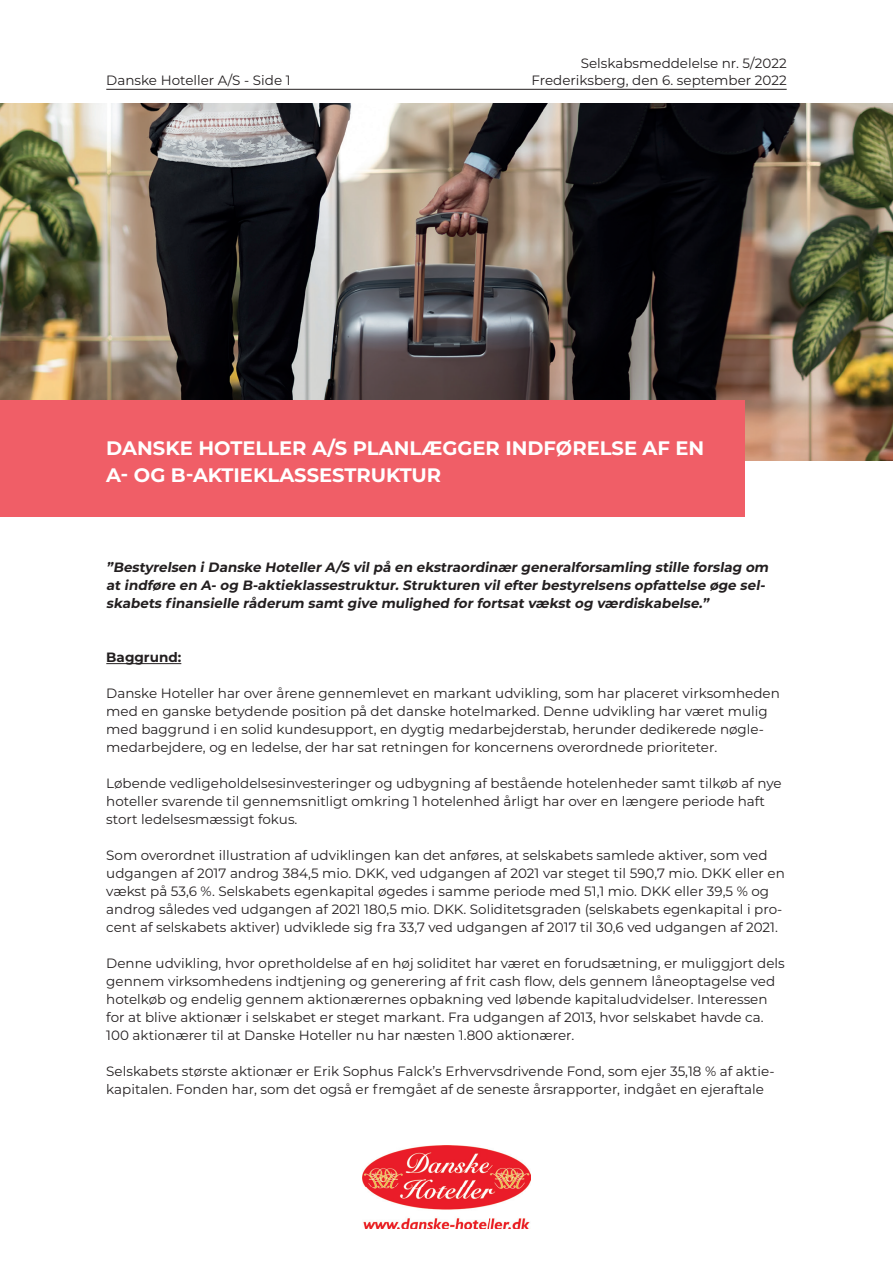
<style>
.page{position:relative;width:893px;height:1263px;background:#fff}
.page>*{position:absolute;margin:0;border:0;box-sizing:border-box;transform-origin:0 0}
.t1{font:700 19.5px/27px "Montserrat";color:#fff}
.t2{font:13.5px/18px "Montserrat";color:#231f20}
.t3{font:italic 700 13.5px/18px "Montserrat";color:#231f20}
.t4{font:700 13.5px "Montserrat";color:#231f20}
</style>
<div class="page">
<hr style="left:106px;top:89px;width:681px;height:1px;background:#231f20">
<img style="left:362px;top:1145px;width:169px;height:84px">
<img style="left:0;top:104px;width:893px;height:356px">
<div style="left:0;top:400px;width:744px;height:117px;background:#f05e67"></div>
<hr style="left:106px;top:663px;width:75px;height:1px;background:#231f20">
<p class="t2" style="left:581px;top:54px;width:207px">Selskabsmeddelelse nr. 5/2022</p>
<p class="t2" style="left:106px;top:70px;width:186px">Danske Hoteller A/S - Side 1</p>
<p class="t2" style="left:531px;top:70px;width:257px">Frederiksberg, den 6. september 2022</p>
<h1 class="t1" style="left:106px;top:433px;width:600px">DANSKE HOTELLER A/S PLANLÆGGER INDFØRELSE AF EN<br>A- OG B-AKTIEKLASSESTRUKTUR</h1>
<p class="t3" style="left:106px;top:558px;width:666px">”Bestyrelsen i Danske Hoteller A/S vil på en ekstraordinær generalforsamling stille forslag om at indføre en A- og B-aktieklassestruktur. Strukturen vil efter bestyrelsens opfattelse øge sel&shy;skabets finansielle råderum samt give mulighed for fortsat vækst og værdiskabelse.”</p>
<p class="t4" style="left:106px;top:648px;width:77px">Baggrund:</p>
<p class="t2" style="left:106px;top:684px;width:675px">Danske Hoteller har over årene gennemlevet en markant udvikling, som har placeret virksomheden med en ganske betydende position på det danske hotelmarked. Denne udvikling har været mulig med baggrund i en solid kundesupport, en dygtig medarbejderstab, herunder dedikerede nøgle&shy;medarbejdere, og en ledelse, der har sat retningen for koncernens overordnede prioriteter.</p>
<p class="t2" style="left:106px;top:774px;width:677px">Løbende vedligeholdelsesinvesteringer og udbygning af bestående hotelenheder samt tilkøb af nye hoteller svarende til gennemsnitligt omkring 1 hotelenhed årligt har over en længere periode haft stort ledelsesmæssigt fokus.</p>
<p class="t2" style="left:106px;top:846px;width:680px">Som overordnet illustration af udviklingen kan det anføres, at selskabets samlede aktiver, som ved udgangen af 2017 androg 384,5 mio. DKK, ved udgangen af 2021 var steget til 590,7 mio. DKK eller en vækst på 53,6 %. Selskabets egenkapital øgedes i samme periode med 51,1 mio. DKK eller 39,5 % og androg således ved udgangen af 2021 180,5 mio. DKK. Soliditetsgraden (selskabets egenkapital i pro&shy;cent af selskabets aktiver) udviklede sig fra 33,7 ved udgangen af 2017 til 30,6 ved udgangen af 2021.</p>
<p class="t2" style="left:106px;top:954px;width:680px">Denne udvikling, hvor opretholdelse af en høj soliditet har været en forudsætning, er muliggjort dels gennem virksomhedens indtjening og generering af frit cash flow, dels gennem låneoptagelse ved hotelkøb og endelig gennem aktionærernes opbakning ved løbende kapitaludvidelser. Interessen for at blive aktionær i selskabet er steget markant. Fra udgangen af 2013, hvor selskabet havde ca.<br>100 aktionærer til at Danske Hoteller nu har næsten 1.800 aktionærer.</p>
<p class="t2" style="left:106px;top:1062px;width:670px">Selskabets største aktionær er Erik Sophus Falck’s Erhvervsdrivende Fond, som ejer 35,18 % af aktie&shy;kapitalen. Fonden har, som det også er fremgået af de seneste årsrapporter, indgået en ejeraftale</p>
</div>
